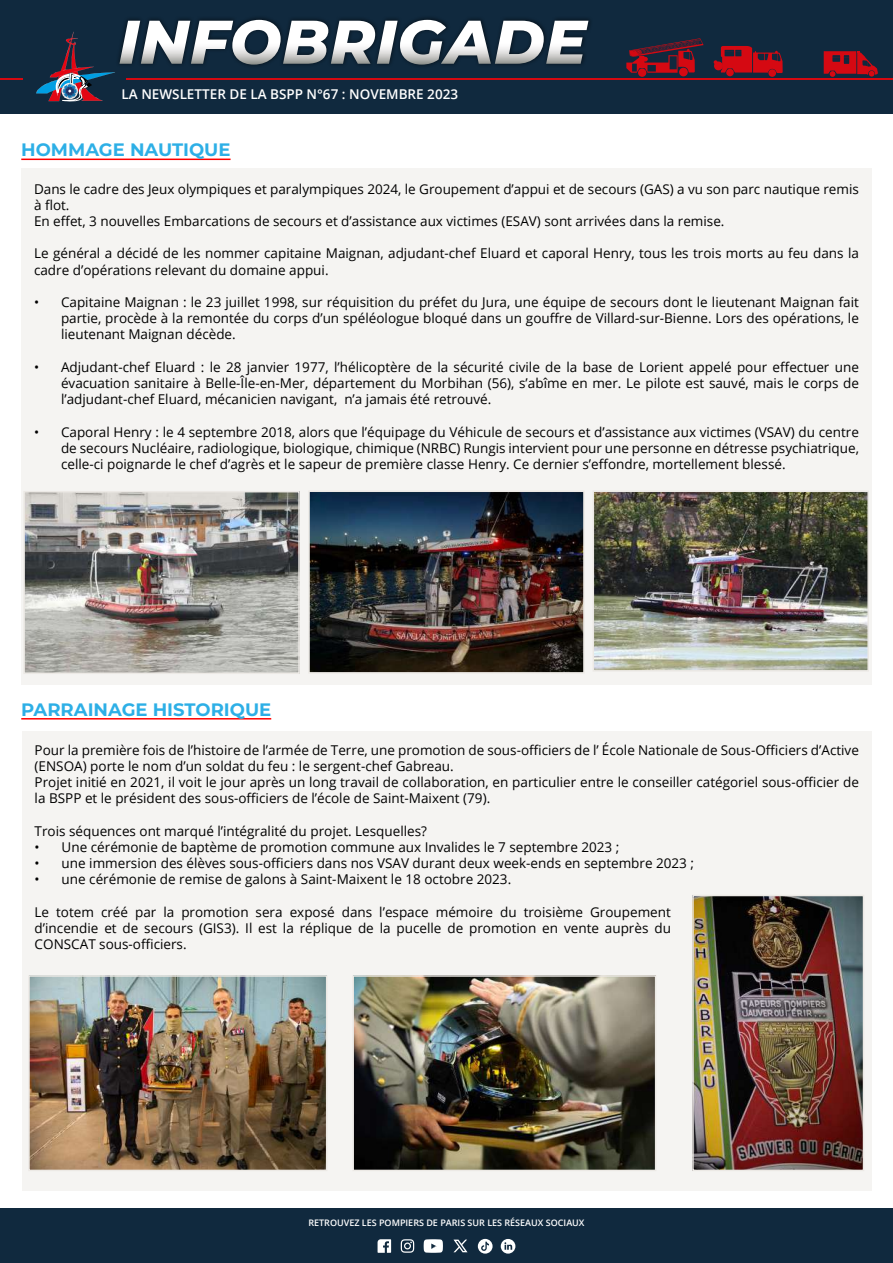
<style>
.page{position:relative;width:893px;height:1263px;background:#fff}
.page>*{position:absolute;margin:0;border:0;box-sizing:border-box;transform-origin:0 0}
.t1{font:italic 800 61.5px "Montserrat";letter-spacing:.01em;color:#fff}
.t2{font:700 18px "Montserrat";color:#2dafe6}
.t3{font:13.5px/16.2px "Open Sans";color:#000;text-align:justify}
.t4{font:600 13.5px "Open Sans";color:#fff}
.t5{font:600 9px "Open Sans";color:#fff}
</style>
<div class="page">
<div style="left:0;top:0;width:893px;height:114px;background:#10293e"></div>
<hr style="left:127px;top:78px;width:766px;height:2px;background:#d50911">
<hr style="left:0;top:78px;width:23px;height:2px;background:#d50911">
<svg style="left:36px;top:32px;width:79px;height:70px"></svg>
<div style="left:115px;top:15px;width:478px;height:54px;background:#000;opacity:.5"></div>
<svg style="left:824px;top:51px;width:54px;height:26px"></svg>
<svg style="left:714px;top:46px;width:69px;height:31px"></svg>
<svg style="left:626px;top:38px;width:78px;height:39px"></svg>
<div style="left:0;top:1208px;width:893px;height:55px;background:#10293e"></div>
<svg style="left:378px;top:1239px;width:13px;height:14px"></svg>
<svg style="left:501px;top:1239px;width:14px;height:14px"></svg>
<svg style="left:401px;top:1239px;width:92px;height:14px"></svg>
<div style="left:22px;top:731px;width:850px;height:460px;background:#f5f4f2"></div>
<img style="left:31px;top:978px;width:293px;height:190px">
<div style="left:28px;top:975px;width:299px;height:196px;border:2px solid #ece9e5"></div>
<img style="left:355px;top:978px;width:298px;height:190px">
<div style="left:352px;top:975px;width:304px;height:196px;border:2px solid #ece9e5"></div>
<hr style="left:21px;top:718px;width:250px;height:1px;background:#f00">
<img style="left:695px;top:898px;width:166px;height:270px">
<div style="left:692px;top:895px;width:172px;height:276px;border:2px solid #ece9e5"></div>
<div style="left:21px;top:168px;width:851px;height:517px;background:#f5f4f2"></div>
<hr style="left:21px;top:159px;width:210px;height:1px;background:#f00">
<img style="left:311px;top:493px;width:271px;height:178px">
<div style="left:308px;top:490px;width:277px;height:184px;border:2px solid #ece9e5"></div>
<img style="left:596px;top:493px;width:270px;height:175px">
<div style="left:593px;top:490px;width:276px;height:181px;border:2px solid #ece9e5"></div>
<img style="left:26px;top:494px;width:271px;height:177px">
<div style="left:23px;top:491px;width:277px;height:183px;border:2px solid #ece9e5"></div>
<h1 class="t1" style="left:118px;top:-3px;width:469px">INFOBRIGADE</h1>
<p class="t4" style="left:122px;top:85px;width:338px">LA NEWSLETTER DE LA BSPP N°67 : NOVEMBRE 2023</p>
<p class="t4" style="left:322px;top:86px;width:17px">56</p>
<p class="t4" style="left:449px;top:86px;width:9px">2</p>
<h2 class="t2" style="left:21px;top:137px;width:211px">HOMMAGE NAUTIQUE</h2>
<p class="t3" style="left:34px;top:180px;width:826px;text-align:left">Dans le cadre des Jeux olympiques et paralympiques 2024, le Groupement d’appui et de secours (GAS) a vu son parc nautique remis à flot.<br>En effet, 3 nouvelles Embarcations de secours et d’assistance aux victimes (ESAV) sont arrivées dans la remise.</p>
<p class="t3" style="left:34px;top:245px;width:826px">Le général a décidé de les nommer capitaine Maignan, adjudant-chef Eluard et caporal Henry, tous les trois morts au feu dans la cadre d’opérations relevant du domaine appui.</p>
<p class="t3" style="left:61px;top:294px;width:799px;text-indent:-27px">• Capitaine Maignan : le 23 juillet 1998, sur réquisition du préfet du Jura, une équipe de secours dont le lieutenant Maignan fait partie, procède à la remontée du corps d’un spéléologue bloqué dans un gouffre de Villard-sur-Bienne. Lors des opérations, le lieutenant Maignan décède.</p>
<p class="t3" style="left:61px;top:358px;width:799px;text-indent:-27px">• Adjudant-chef Eluard : le 28 janvier 1977, l’hélicoptère de la sécurité civile de la base de Lorient appelé pour effectuer une évacuation sanitaire à Belle-Île-en-Mer, département du Morbihan (56), s’abîme en mer. Le pilote est sauvé, mais le corps de l’adjudant-chef Eluard, mécanicien navigant, n’a jamais été retrouvé.</p>
<p class="t3" style="left:61px;top:423px;width:799px;text-indent:-27px">• Caporal Henry : le 4 septembre 2018, alors que l’équipage du Véhicule de secours et d’assistance aux victimes (VSAV) du centre de secours Nucléaire, radiologique, biologique, chimique (NRBC) Rungis intervient pour une personne en détresse psychiatrique, celle-ci poignarde le chef d’agrès et le sapeur de première classe Henry. Ce dernier s’effondre, mortellement blessé.</p>
<h2 class="t2" style="left:21px;top:696px;width:251px">PARRAINAGE HISTORIQUE</h2>
<p class="t3" style="left:35px;top:741px;width:826px;text-align:left">Pour la première fois de l’histoire de l’armée de Terre, une promotion de sous-officiers de l’ École Nationale de Sous-Officiers d’Active (ENSOA) porte le nom d’un soldat du feu : le sergent-chef Gabreau.<br>Projet initié en 2021, il voit le jour après un long travail de collaboration, en particulier entre le conseiller catégoriel sous-officier de la BSPP et le président des sous-officiers de l’école de Saint-Maixent (79).</p>
<p class="t3" style="left:35px;top:822px;width:394px">Trois séquences ont marqué l’intégralité du projet. Lesquelles?</p>
<p class="t3" style="left:35px;top:838px;width:586px">• Une cérémonie de baptème de promotion commune aux Invalides le 7 septembre 2023 ;</p>
<p class="t3" style="left:35px;top:855px;width:661px">• une immersion des élèves sous-officiers dans nos VSAV durant deux week-ends en septembre 2023 ;</p>
<p class="t3" style="left:35px;top:871px;width:478px">• une cérémonie de remise de galons à Saint-Maixent le 18 octobre 2023.</p>
<p class="t3" style="left:35px;top:903px;width:638px">Le totem créé par la promotion sera exposé dans l’espace mémoire du troisième Groupement d’incendie et de secours (GIS3). Il est la réplique de la pucelle de promotion en vente auprès du CONSCAT sous-officiers.</p>
<p class="t5" style="left:308px;top:1217px;width:278px">RETROUVEZ LES POMPIERS DE PARIS SUR LES RÉSEAUX SOCIAUX</p>
</div>
